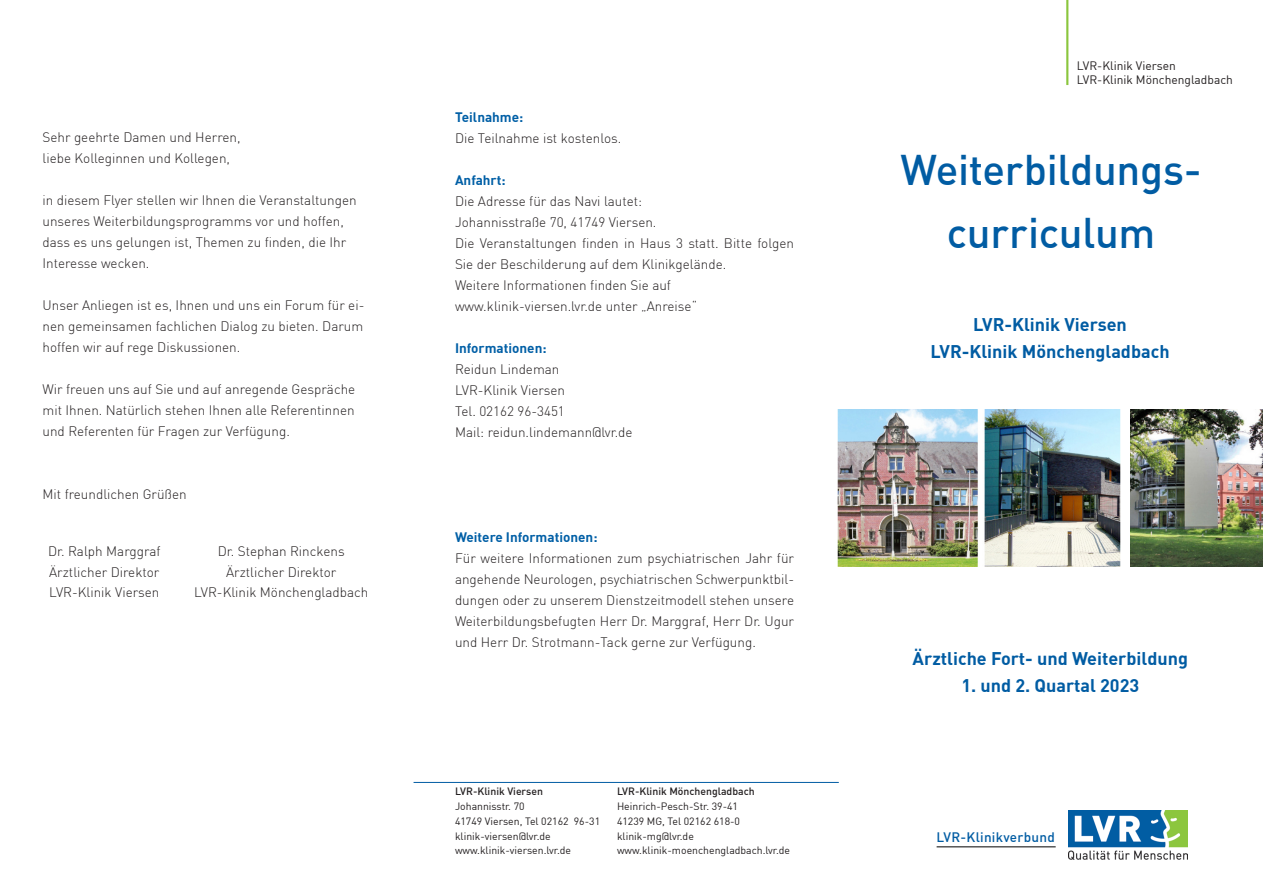
<style>
.page{position:relative;width:1263px;height:893px;background:#fff}
.page>*{position:absolute;margin:0;border:0;box-sizing:border-box;transform-origin:0 0}
.Überschrift_Deckblat{font:500 42px "DIN";letter-spacing:-.01em;color:#015ca3}
.t1{font:700 18px "DIN";color:#015ca3}
.t2{font:300 13.5px/21px "DIN";color:#231f20;text-align:justify}
.t3{font:700 13.5px "DIN";color:#015fa6}
.t4{font:500 13.5px "DIN";letter-spacing:.02em;color:#015ca3}
.t5{font:12px/14.4px "DIN";color:#231f20}
.t6{font:10.5px "DIN";color:#231f20}
.t7{font:500 10.5px "DIN";color:#231f20}
</style>
<div class="page">
<svg style="left:1066px;top:0;width:2px;height:85px"></svg>
<img style="left:1068px;top:810px;width:119px;height:49px">
<hr style="left:414px;top:782px;width:425px;height:1px;background:#015ca3">
<hr style="left:936px;top:847px;width:120px;height:1px;background:#000">
<img style="left:837px;top:409px;width:284px;height:157px">
<img style="left:1130px;top:409px;width:133px;height:157px">
<p class="t2" style="left:43px;top:127px;width:199px">Sehr geehrte Damen und Herren,</p>
<p class="t2" style="left:43px;top:148px;width:189px">liebe Kolleginnen und Kollegen,</p>
<p class="t2" style="left:43px;top:190px;width:316px;text-align:left">in diesem Flyer stellen wir Ihnen die Veranstaltungen unseres Weiterbildungsprogramms vor und hoffen, dass es uns gelungen ist, Themen zu finden, die Ihr Interesse wecken.</p>
<p class="t2" style="left:43px;top:295px;width:323px">Unser Anliegen ist es, Ihnen und uns ein Forum für ei&shy;nen gemeinsamen fachlichen Dialog zu bieten. Darum hoffen wir auf rege Diskussionen.</p>
<p class="t2" style="left:43px;top:379px;width:314px">Wir freuen uns auf Sie und auf anregende Gespräche mit Ihnen. Natürlich stehen Ihnen alle Referentinnen und Referenten für Fragen zur Verfügung.</p>
<p class="t2" style="left:43px;top:484px;width:146px">Mit freundlichen Grüßen</p>
<p class="t2" style="left:48px;top:541px;width:114px">Dr. Ralph Marggraf</p>
<p class="t2" style="left:49px;top:561px;width:112px">Ärztlicher Direktor</p>
<p class="t2" style="left:49px;top:581px;width:112px">LVR-Klinik Viersen</p>
<p class="t2" style="left:218px;top:541px;width:128px">Dr. Stephan Rinckens</p>
<p class="t2" style="left:226px;top:561px;width:112px">Ärztlicher Direktor</p>
<p class="t2" style="left:194px;top:581px;width:176px">LVR-Klinik Mönchengladbach</p>
<p class="t3" style="left:455px;top:108px;width:70px">Teilnahme:</p>
<p class="t2" style="left:455px;top:127px;width:168px">Die Teilnahme ist kostenlos.</p>
<p class="t3" style="left:455px;top:171px;width:52px">Anfahrt:</p>
<p class="t2" style="left:455px;top:190px;width:189px">Die Adresse für das Navi lautet:</p>
<p class="t2" style="left:455px;top:211px;width:203px">Johannisstraße 70, 41749 Viersen.</p>
<p class="t2" style="left:455px;top:232px;width:341px">Die Veranstaltungen finden in Haus 3 statt. Bitte folgen<br>Sie der Beschilderung auf dem Klinikgelände.</p>
<p class="t2" style="left:455px;top:274px;width:218px">Weitere Informationen finden Sie auf</p>
<p class="t2" style="left:455px;top:295px;width:244px">www.klinik-viersen.lvr.de unter „Anreise“</p>
<p class="t3" style="left:455px;top:339px;width:93px">Informationen:</p>
<p class="t2" style="left:455px;top:358px;width:106px">Reidun Lindeman</p>
<p class="t2" style="left:455px;top:379px;width:112px">LVR-Klinik Viersen</p>
<p class="t2" style="left:455px;top:400px;width:111px">Tel. 02162 96-3451</p>
<p class="t2" style="left:455px;top:421px;width:179px">Mail: reidun.lindemann@lvr.de</p>
<p class="t3" style="left:455px;top:528px;width:144px">Weitere Informationen:</p>
<p class="t2" style="left:455px;top:547px;width:341px">Für weitere Informationen zum psychiatrischen Jahr für angehende Neurologen, psychiatrischen Schwerpunktbil&shy;dungen oder zu unserem Dienstzeitmodell stehen unsere Weiterbildungsbefugten Herr Dr. Marggraf, Herr Dr. Ugur und Herr Dr. Strotmann-Tack gerne zur Verfügung.</p>
<p class="t7" style="left:455px;top:784px;width:89px">LVR-Klinik Viersen</p>
<p class="t7" style="left:617px;top:784px;width:139px">LVR-Klinik Mönchengladbach</p>
<p class="t6" style="left:455px;top:799px;width:71px">Johannisstr. 70</p>
<p class="t6" style="left:617px;top:799px;width:123px">Heinrich-Pesch-Str. 39-41</p>
<p class="t6" style="left:455px;top:814px;width:147px">41749 Viersen, Tel 02162 96-31</p>
<p class="t6" style="left:617px;top:814px;width:125px">41239 MG, Tel 02162 618-0</p>
<p class="t6" style="left:455px;top:829px;width:97px">klinik-viersen@lvr.de</p>
<p class="t6" style="left:617px;top:829px;width:78px">klinik-mg@lvr.de</p>
<p class="t6" style="left:455px;top:844px;width:118px">www.klinik-viersen.lvr.de</p>
<p class="t6" style="left:617px;top:844px;width:175px">www.klinik-moenchengladbach.lvr.de</p>
<p class="t5" style="left:1077px;top:58px;width:158px">LVR-Klinik Viersen<br>LVR-Klinik Mönchengladbach</p>
<p class="Überschrift_Deckblat" style="left:900px;top:143px;width:303px">Weiterbildungs-</p>
<p class="Überschrift_Deckblat" style="left:947px;top:206px;width:210px">curriculum</p>
<p class="t1" style="left:973px;top:312px;width:155px">LVR-Klinik Viersen</p>
<p class="t1" style="left:930px;top:339px;width:241px">LVR-Klinik Mönchengladbach</p>
<p class="t1" style="left:913px;top:646px;width:277px">Ärztliche Fort- und Weiterbildung</p>
<p class="t1" style="left:961px;top:673px;width:179px">1. und 2. Quartal 2023</p>
<p class="t4" style="left:936px;top:829px;width:120px">LVR-Klinikverbund</p>
</div>
